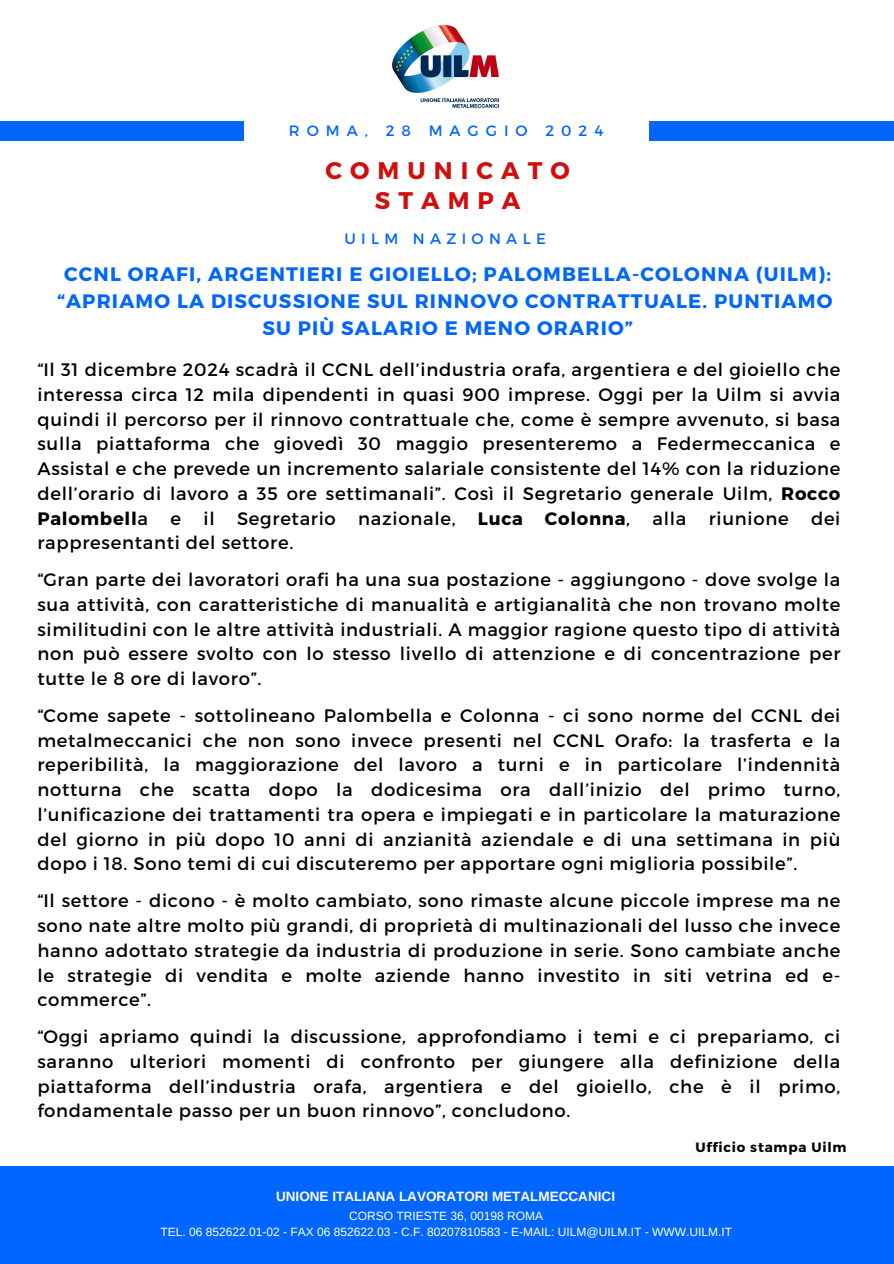
<style>
.page{position:relative;width:894px;height:1264px;background:#fff}
.page>*{position:absolute;margin:0;border:0;box-sizing:border-box;transform-origin:0 0}
.t1{font:700 24px/30.3px "Montserrat";letter-spacing:.335em;color:#d10e0e;text-align:center}
.t2{font:700 19.5px/27px "Montserrat";letter-spacing:.06em;color:#06f;text-align:center}
.t3{font:18px/24.8px "Montserrat";letter-spacing:.04em;color:#000;text-align:justify}
.t4{font:15px "Montserrat";letter-spacing:.465em;color:#06f}
.t5{font:15px "Montserrat";letter-spacing:.355em;color:#06f}
.t6{font:700 13.5px "Arimo";color:#fff}
.t7{font:700 13.5px "Montserrat";letter-spacing:.06em;color:#000}
.t8{font:12px "Arimo";color:#fff}
.s1{font-weight:700}
</style>
<div class="page">
<div style="left:0;top:122px;width:243px;height:19px;background:#06f"></div>
<div style="left:648px;top:121px;width:245px;height:19px;background:#06f"></div>
<img style="left:392px;top:25px;width:106px;height:82px">
<div style="left:0;top:1166px;width:893px;height:97px;background:#06f"></div>
<p class="t4" style="left:289px;top:121px;width:316px">ROMA, 28 MAGGIO 2024</p>
<h1 class="t1" style="left:325px;top:154px;width:246px">COMUNICATO<br>STAMPA</h1>
<h5 class="t5" style="left:344px;top:229px;width:203px">UILM NAZIONALE</h5>
<p class="t2" style="left:57px;top:260px;width:776px">CCNL ORAFI, ARGENTIERI E GIOIELLO; PALOMBELLA-COLONNA (UILM): “APRIAMO LA DISCUSSIONE SUL RINNOVO CONTRATTUALE. PUNTIAMO<br>SU PIÙ SALARIO E MENO ORARIO”</p>
<h3 class="t3" style="left:37px;top:356px;width:804px">“Il 31 dicembre 2024 scadrà il CCNL dell’industria orafa, argentiera e del gioiello che interessa circa 12 mila dipendenti in quasi 900 imprese. Oggi per la Uilm si avvia quindi il percorso per il rinnovo contrattuale che, come è sempre avvenuto, si basa sulla piattaforma che giovedì 30 maggio presenteremo a Federmeccanica e Assistal e che prevede un incremento salariale consistente del 14% con la riduzione dell’orario di lavoro a 35 ore settimanali”. Così il Segretario generale Uilm, <span class="s1">Rocco Palombell</span>a e il Segretario nazionale, <span class="s1">Luca Colonna</span>, alla riunione dei rappresentanti del settore.</h3>
<h3 class="t3" style="left:37px;top:566px;width:804px">“Gran parte dei lavoratori orafi ha una sua postazione - aggiungono - dove svolge la sua attività, con caratteristiche di manualità e artigianalità che non trovano molte similitudini con le altre attività industriali. A maggior ragione questo tipo di attività non può essere svolto con lo stesso livello di attenzione e di concentrazione per tutte le 8 ore di lavoro”.</h3>
<h3 class="t3" style="left:37px;top:702px;width:804px">“Come sapete - sottolineano Palombella e Colonna - ci sono norme del CCNL dei metalmeccanici che non sono invece presenti nel CCNL Orafo: la trasferta e la reperibilità, la maggiorazione del lavoro a turni e in particolare l’indennità notturna che scatta dopo la dodicesima ora dall’inizio del primo turno, l’unificazione dei trattamenti tra opera e impiegati e in particolare la maturazione del giorno in più dopo 10 anni di anzianità aziendale e di una settimana in più dopo i 18. Sono temi di cui discuteremo per apportare ogni miglioria possibile”.</h3>
<h3 class="t3" style="left:37px;top:887px;width:804px">“Il settore - dicono - è molto cambiato, sono rimaste alcune piccole imprese ma ne sono nate altre molto più grandi, di proprietà di multinazionali del lusso che invece hanno adottato strategie da industria di produzione in serie. Sono cambiate anche le strategie di vendita e molte aziende hanno investito in siti vetrina ed e&shy;commerce”.</h3>
<p class="t3" style="left:37px;top:1023px;width:804px">“Oggi apriamo quindi la discussione, approfondiamo i temi e ci prepariamo, ci saranno ulteriori momenti di confronto per giungere alla definizione della piattaforma dell’industria orafa, argentiera e del gioiello, che è il primo, fondamentale passo per un buon rinnovo”, concludono.</p>
<p class="t7" style="left:695px;top:1137px;width:153px">Ufficio stampa Uilm</p>
<h6 class="t6" style="left:276px;top:1188px;width:340px">UNIONE ITALIANA LAVORATORI METALMECCANICI</h6>
<h4 class="t8" style="left:349px;top:1208px;width:195px">CORSO TRIESTE 36, 00198 ROMA</h4>
<p class="t8" style="left:160px;top:1224px;width:573px">TEL. 06 852622.01-02 - FAX 06 852622.03 - C.F. 80207810583 - E-MAIL: UILM@UILM.IT - WWW.UILM.IT</p>
</div>
